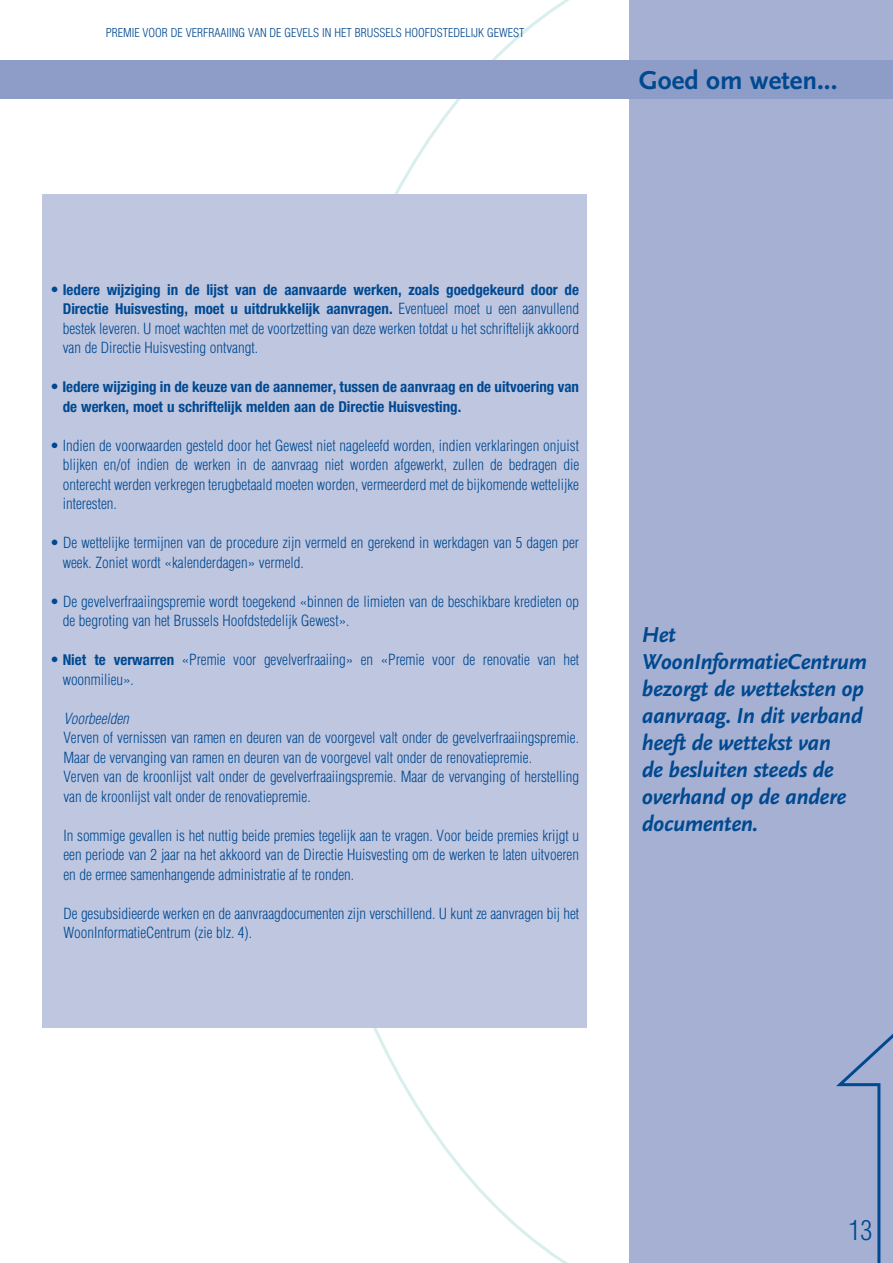
<style>
.page{position:relative;width:893px;height:1263px;background:#fff}
.page>*{position:absolute;margin:0;border:0;box-sizing:border-box;transform-origin:0 0}
.t1{font:700 27px "Scala Sans LF";color:#004990}
.t2{font:300 condensed 27px "Helvetica LT Std";color:#004990}
.t3{font:italic 700 22.5px/27px "Scala Sans LF";letter-spacing:-.02em;color:#004990}
.t4{font:300 condensed 15px/19.5px "Helvetica LT Std";letter-spacing:-.005em;color:#004990}
.t5{font:700 condensed 15px/19.5px "Helvetica Neue";color:#004990;text-align:right}
.t6{font:italic 300 condensed 15px "Helvetica LT Std";letter-spacing:-.005em;color:#004990}
.t7{font:300 condensed 12px "Helvetica LT Std";color:#004990}
.s1{font-family:"Helvetica LT Std";font-weight:300}
.s2{font-family:"Helvetica Neue";font-weight:700}
</style>
<div class="page">
<div style="left:629px;top:0;width:264px;height:1263px;background:#a6b0d3"></div>
<div style="left:0;top:60px;width:893px;height:38px;background:#8e9dc8"></div>
<div style="left:43px;top:194px;width:544px;height:833px;background:#bfc6e0"></div>
<svg style="left:836px;top:1034px;width:57px;height:229px"></svg>
<p class="t7" style="left:106px;top:28px;width:420px">PREMIE VOOR DE VERFRAAIING VAN DE GEVELS IN HET BRUSSELS HOOFDSTEDELIJK GEWEST</p>
<h1 class="t1" style="left:639px;top:70px;width:200px">Goed om weten...</h1>
<p class="t5" style="left:50px;top:281px;width:531px"><span class="s1">•</span> Iedere wijziging in de lijst van de aanvaarde werken, zoals goedgekeurd door de<br>Directie Huisvesting, moet u uitdrukkelijk aanvragen. <span class="s1">Eventueel moet u een aanvullend</span></p>
<p class="t4" style="left:63px;top:320px;width:518px">bestek leveren. U moet wachten met de voortzetting van deze werken totdat u het schriftelijk akkoord van de Directie Huisvesting ontvangt.</p>
<p class="t5" style="left:63px;top:379px;width:518px;text-align:left;text-indent:-13px"><span class="s1">•</span> Iedere wijziging in de keuze van de aannemer, tussen de aanvraag en de uitvoering van de werken, moet u schriftelijk melden aan de Directie Huisvesting.</p>
<p class="t4" style="left:63px;top:437px;width:518px;text-align:justify;text-indent:-13px">• Indien de voorwaarden gesteld door het Gewest niet nageleefd worden, indien verklaringen onjuist blijken en/of indien de werken in de aanvraag niet worden afgewerkt, zullen de bedragen die onterecht werden verkregen terugbetaald moeten worden, vermeerderd met de bijkomende wettelijke interesten.</p>
<p class="t4" style="left:63px;top:535px;width:518px;text-indent:-13px">• De wettelijke termijnen van de procedure zijn vermeld en gerekend in werkdagen van 5 dagen per week. Zoniet wordt «kalenderdagen» vermeld.</p>
<p class="t4" style="left:63px;top:593px;width:518px;text-indent:-13px">• De gevelverfraaiingspremie wordt toegekend «binnen de limieten van de beschikbare kredieten op de begroting van het Brussels Hoofdstedelijk Gewest».</p>
<p class="t4" style="left:63px;top:651px;width:518px;text-indent:-13px">• <span class="s2">Niet te verwarren</span> «Premie voor gevel verfraaiing» en «Premie voor de renovatie van het woonmilieu».</p>
<p class="t6" style="left:63px;top:713px;width:67px">Voorbeelden</p>
<p class="t4" style="left:63px;top:729px;width:517px">Verven of vernissen van ramen en deuren van de voorgevel valt onder de gevelverfraaiingspremie.<br>Maar de vervanging van ramen en deuren van de voorgevel valt onder de renovatiepremie.<br>Verven van de kroonlijst valt on der de gevelverfraaiingspremie. Maar de vervanging of herstelling van de kroonlijst valt onder de renovatiepremie.</p>
<p class="t4" style="left:63px;top:827px;width:517px;text-align:justify">In sommige gevallen is het nuttig beide premies tegelijk aan te vragen. Voor beide premies krijgt u een periode van 2 jaar na het akkoord van de Directie Huisvesting om de werken te laten uitvoeren en de ermee samenhangende administratie af te ronden.</p>
<p class="t4" style="left:63px;top:905px;width:517px">De gesubsidieerde werken en de aan vraag documenten zijn verschillend. U kunt ze aanvragen bij het<br>WoonInformatieCentrum (zie blz. 4).</p>
<h2 class="t3" style="left:642px;top:623px;width:226px">Het<br>WoonInformatieCentrum bezorgt de wet teksten op aanvraag. In dit verband heeft de wettekst van<br>de besluiten steeds de overhand op de andere documenten.</h2>
<h1 class="t2" style="left:848px;top:1221px;width:25px">13</h1>
</div>
